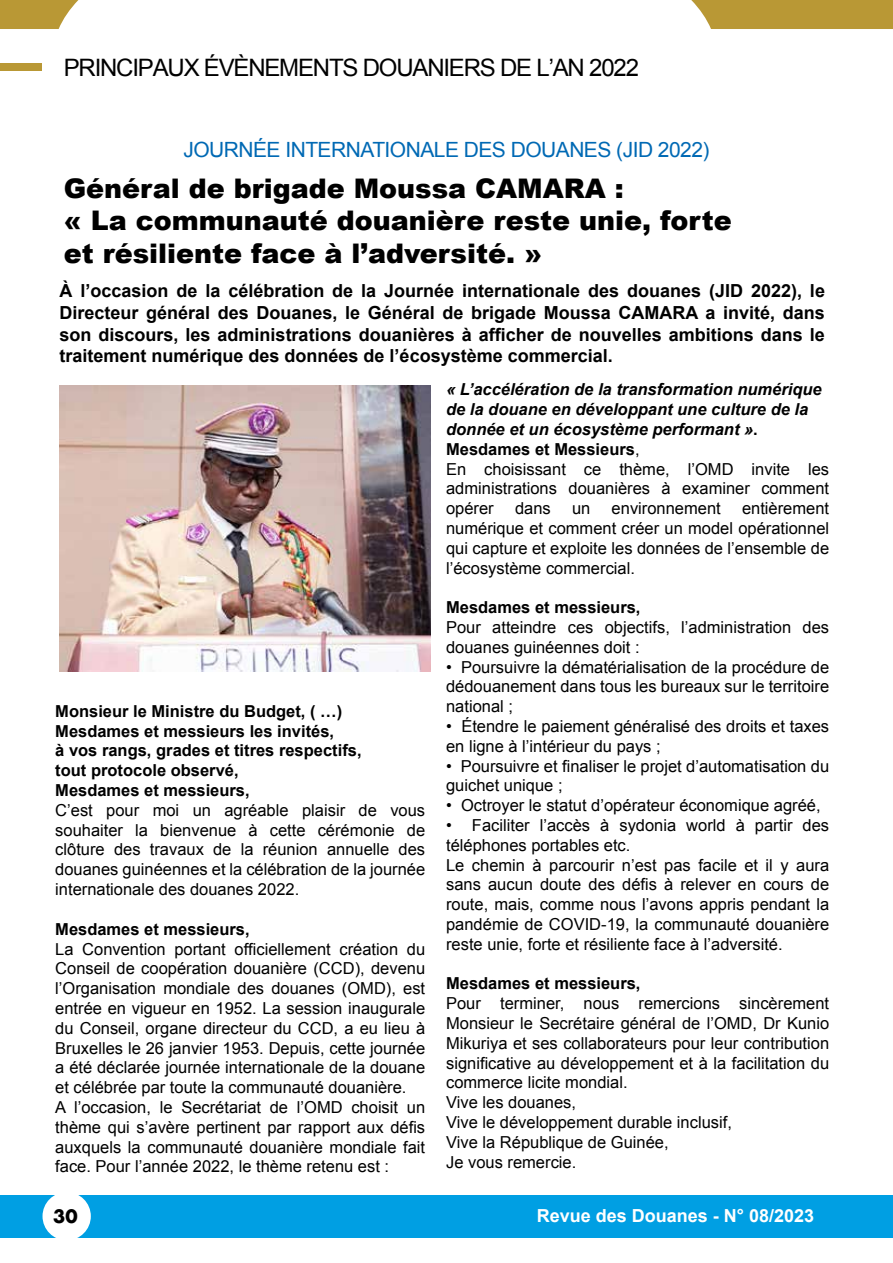
<style>
.page{position:relative;width:893px;height:1263px;background:#fff}
.page>*{position:absolute;margin:0;border:0;box-sizing:border-box;transform-origin:0 0}
.t1{font:900 27px/32.4px "Arial";color:#000}
.t2{font:24px "Arial";letter-spacing:-.05em;color:#000}
.t3{font:21px "Arial";letter-spacing:-.025em;color:#0069b4}
.t4{font:700 18px/21.6px "Arial";color:#000;text-align:justify}
.t5{font:700 18px "Arial";color:#fff}
.t6{font:700 18px "Futura";color:#000}
.t7{font:16.5px/19.8px "Arial";color:#000}
.t8{font:italic 700 16.5px/19.8px "Arial";color:#000}
.t9{font:700 16.5px/19.8px "Arial";color:#000}
.s1{font-style:normal}
.s2{font-weight:400;font-style:normal}
</style>
<div class="page">
<img style="left:60px;top:385px;width:371px;height:287px">
<div style="left:0;top:1195px;width:893px;height:42px;background:#009fe3"></div>
<div style="left:43px;top:1192px;width:48px;height:48px;background:#fff;border-radius:50%"></div>
<div style="left:0;top:63px;width:42px;height:8px;background:#b99835"></div>
<svg style="left:0;top:0;width:893px;height:29px"></svg>
<h2 class="t2" style="left:64px;top:52px;width:577px">PRINCIPAUX ÉVÈNEMENTS DOUANIERS DE L’AN 2022</h2>
<p class="t3" style="left:183px;top:136px;width:528px">JOURNÉE INTERNATIONALE DES DOUANES (JID 2022)</p>
<h1 class="t1" style="left:64px;top:171px;width:669px">Général de brigade Moussa CAMARA :<br>« La communauté douanière reste unie, forte et résiliente face à l’adversité. »</h1>
<p class="t4" style="left:60px;top:281px;width:767px">À l’occasion de la célébration de la Journée internationale des douanes (JID 2022), le Directeur général des Douanes, le Général de brigade Moussa CAMARA a invité, dans son discours, les administrations douanières à afficher de nouvelles ambitions dans le traitement numérique des données de l’écosystème commercial.</p>
<p class="t9" style="left:55px;top:702px;width:308px">Monsieur le Ministre du Budget, ( …)<br>Mesdames et messieurs les invités,<br>à vos rangs, grades et titres respectifs, tout protocole observé,<br>Mesdames et messieurs,</p>
<p class="t7" style="left:55px;top:800px;width:371px;text-align:justify">C’est pour moi un agréable plaisir de vous souhaiter la bienvenue à cette cérémonie de clôture des travaux de la réunion annuelle des douanes guinéennes et la célébration de la journée internationale des douanes 2022.</p>
<p class="t9" style="left:55px;top:919px;width:196px">Mesdames et messieurs,</p>
<p class="t7" style="left:55px;top:939px;width:371px">La Convention portant officiellement création du Conseil de coopération douanière (CCD), devenu l’Organisation mondiale des douanes (OMD), est entrée en vigueur en 1952. La session inaugurale du Conseil, organe directeur du CCD, a eu lieu à Bruxelles le 26 janvier 1953. Depuis, cette journée a été déclarée journée internationale de la douane et célébrée par toute la communauté douanière.<br>A l’occasion, le Secrétariat de l’OMD choisit un thème qui s’avère pertinent par rapport aux défis auxquels la communauté douanière mondiale fait face. Pour l’année 2022, le thème retenu est :</p>
<p class="t8" style="left:446px;top:380px;width:385px">« L’accélération de la transformation numérique de la douane en développant une culture de la donnée et un écosystème performant »<span class="s1">.<br>Mesdames et Messieurs</span><span class="s2">,<br>En choisissant ce thème, l’OMD invite les administrations douanières à examiner comment opérer</span></p>
<p class="t7" style="left:446px;top:499px;width:385px;text-align:justify;text-indent:296px">entièrement numérique et comment créer un model opérationnel qui capture et exploite les données de l’ensemble de l’écosystème commercial.</p>
<p class="t9" style="left:446px;top:598px;width:196px">Mesdames et messieurs,</p>
<p class="t7" style="left:446px;top:617px;width:385px">Pour atteindre ces objectifs, l’administration des douanes guinéennes doit :</p>
<p class="t7" style="left:446px;top:657px;width:385px;text-align:justify">• Poursuivre la dématérialisation de la procédure de dédouanement dans tous les bureaux sur le territoire national ;</p>
<p class="t7" style="left:446px;top:716px;width:385px">• Étendre le paiement généralisé des droits et taxes en ligne à l’intérieur du pays ;</p>
<p class="t7" style="left:446px;top:756px;width:385px">• Poursuivre et finaliser le projet d’automatisation du guichet unique ;</p>
<p class="t7" style="left:446px;top:796px;width:376px">• Octroyer le statut d’opérateur économique agréé,</p>
<p class="t7" style="left:446px;top:815px;width:385px">• Faciliter l’accès à sydonia world à partir des téléphones portables etc.<br>Le chemin à parcourir n’est pas facile et il y aura sans aucun doute des défis à relever en cours de route, mais, comme nous l’avons appris pendant la pandémie de COVID-19, la communauté douanière reste unie, forte et résiliente face à l’adversité.</p>
<p class="t9" style="left:446px;top:974px;width:196px">Mesdames et messieurs,</p>
<p class="t7" style="left:446px;top:994px;width:385px">Pour terminer, nous remercions sincèrement Monsieur le Secrétaire général de l’OMD, Dr Kunio Mikuriya et ses collaborateurs pour leur contribution significative au développement et à la facilitation du commerce licite mondial.<br>Vive les douanes,<br>Vive le développement durable inclusif,<br>Vive la République de Guinée,<br>Je vous remercie.</p>
<p class="t7" style="left:515px;top:499px;width:37px">dans</p>
<p class="t7" style="left:572px;top:499px;width:20px">un</p>
<p class="t7" style="left:612px;top:499px;width:111px">environnement</p>
<p class="t6" style="left:53px;top:1203px;width:26px">30</p>
<p class="t5" style="left:537px;top:1204px;width:279px">Revue des Douanes - N° 08/2023</p>
</div>
